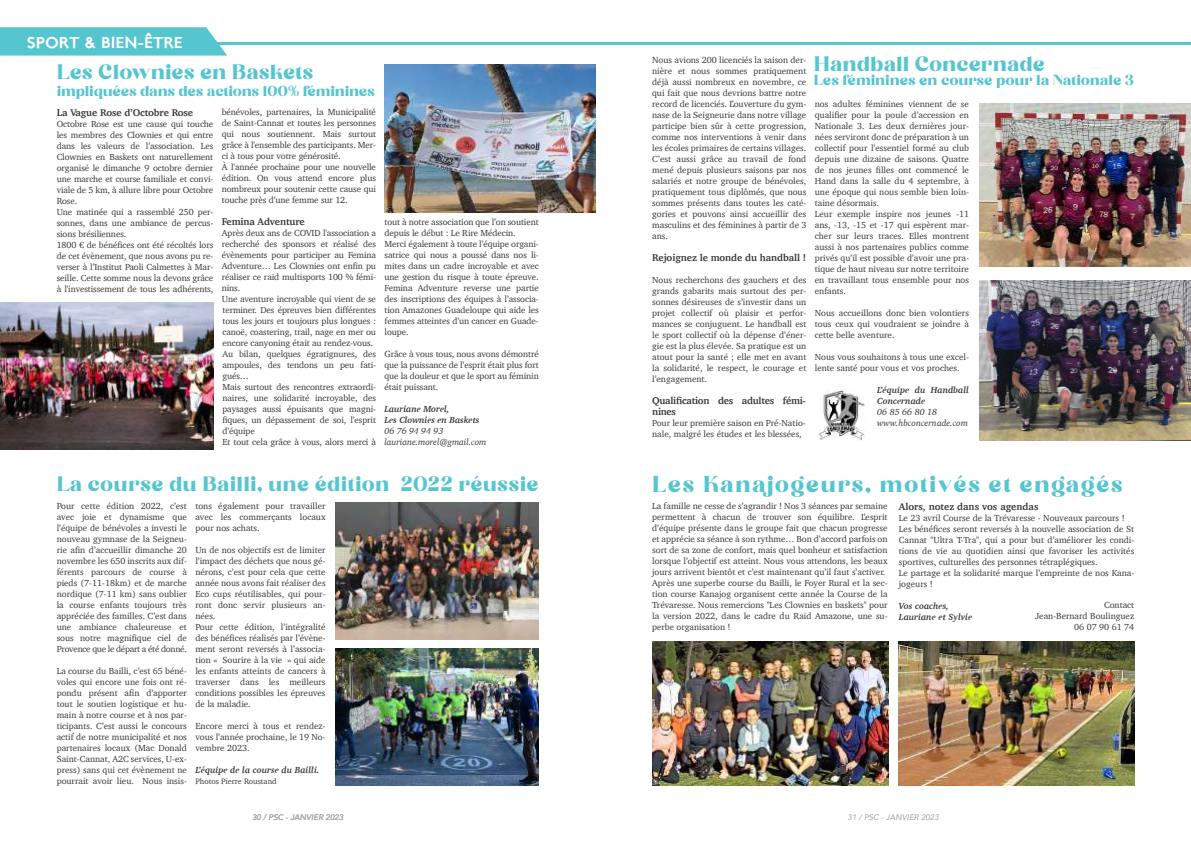
<style>
.page{position:relative;width:1191px;height:842px;background:#fff}
.page>*{position:absolute;margin:0;border:0;box-sizing:border-box;transform-origin:0 0}
.t1{font:22px "Begika";letter-spacing:.055em;color:#55c5d0}
.t2{font:20px "Begika";color:#55c5d0}
.t3{font:16px "London Two";color:#fff}
.t4{font:14px "Begika";letter-spacing:-.015em;color:#55c5d0}
.t5{font:700 10px/11px "Charter";letter-spacing:-.01em;color:#383838}
.t6{font:9px/11px "Charter";color:#383838}
.t7{font:italic 700 9px/11px "Charter";color:#383838}
.t8{font:italic 9px/11px "Charter";letter-spacing:-.01em;color:#383838}
.t9{font:italic 500 8px "Avenir";color:#a6a8ac}
.t10{font:8px "Charter";color:#383838}
</style>
<div class="page">
<hr style="left:210px;top:42px;width:981px;height:3px;background:#55c5d0">
<svg style="left:0;top:27px;width:227px;height:29px;background:#5fc8d2"></svg>
<img style="left:0;top:303px;width:214px;height:146px">
<img style="left:385px;top:65px;width:210px;height:147px">
<img style="left:979px;top:103px;width:212px;height:164px">
<img style="left:979px;top:280px;width:212px;height:161px">
<img style="left:817px;top:389px;width:48px;height:52px">
<img style="left:652px;top:641px;width:236px;height:144px">
<img style="left:898px;top:641px;width:236px;height:144px">
<img style="left:335px;top:502px;width:204px;height:137px">
<img style="left:335px;top:649px;width:204px;height:136px">
<h3 class="t3" style="left:27px;top:36px;width:157px">SPORT &amp; BIEN-ÊTRE</h3>
<h2 class="t2" style="left:57px;top:65px;width:258px">Les Clownies en Baskets</h2>
<h3 class="t4" style="left:57px;top:86px;width:320px">impliquées dans des actions 100% féminines</h3>
<p class="t5" style="left:57px;top:107px;width:138px">La Vague Rose d’Octobre Rose</p>
<p class="t6" style="left:57px;top:118px;width:158px">Octobre Rose est une cause qui touche les membres des Clownies et qui entre dans les valeurs de l’association. Les Clownies en Baskets ont naturellement organisé le dimanche 9 octobre dernier une marche et course familiale et convi&shy;viale de 5 km, à allure libre pour Octobre Rose.<br>Une matinée qui a rassemblé 250 per&shy;sonnes, dans une ambiance de percus&shy;sions brésiliennes.<br>1800 € de bénéfices ont été récoltés lors de cet évènement, que nous avons pu re&shy;verser à l’Institut Paoli Calmettes à Mar&shy;seille. Cette somme nous la devons grâce à l'investissement de tous les adhérents,</p>
<p class="t6" style="left:222px;top:107px;width:156px">bénévoles, partenaires, la Municipalité de Saint-Cannat et toutes les personnes qui nous soutiennent. Mais surtout grâce à l'ensemble des participants. Mer&shy;ci à tous pour votre générosité.<br>À l'année prochaine pour une nouvelle édition. On vous attend encore plus nombreux pour soutenir cette cause qui touche près d’une femme sur 12.</p>
<p class="t5" style="left:222px;top:216px;width:84px">Femina Adventure</p>
<p class="t6" style="left:222px;top:228px;width:156px">Après deux ans de COVID l'association a recherché des sponsors et réalisé des évènements pour participer au Femina Adventure… Les Clownies ont enfin pu réaliser ce raid multisports 100 % fémi&shy;nins.<br>Une aventure incroyable qui vient de se terminer. Des épreuves bien différentes tous les jours et toujours plus longues : canoë, coastering, trail, nage en mer ou encore canyoning était au rendez-vous.<br>Au bilan, quelques égratignures, des ampoules, des tendons un peu fati&shy;gués…<br>Mais surtout des rencontres extraordi&shy;naires, une solidarité incroyable, des paysages aussi épuisants que magni&shy;fiques, un dépassement de soi, l’esprit d’équipe<br>Et tout cela grâce à vous, alors merci à</p>
<p class="t6" style="left:384px;top:217px;width:156px">tout à notre association que l’on soutient depuis le début : Le Rire Médecin.<br>Merci également à toute l’équipe organi&shy;satrice qui nous a poussé dans nos li&shy;mites dans un cadre incroyable et avec une gestion du risque à toute épreuve.<br>Femina Adventure reverse une partie des inscriptions des équipes à l’associa&shy;tion Amazones Guadeloupe qui aide les femmes atteintes d’un cancer en Guade&shy;loupe.</p>
<p class="t6" style="left:384px;top:349px;width:156px;text-align:justify">Grâce à vous tous, nous avons démontré que la puissance de l’esprit était plus fort que la douleur et que le sport au féminin était puissant.</p>
<p class="t7" style="left:384px;top:404px;width:96px">Lauriane Morel,<br>Les Clownies en Baskets</p>
<p class="t8" style="left:384px;top:426px;width:103px">06 76 94 94 93 lauriane.morel@gmail.com</p>
<h2 class="t2" style="left:57px;top:476px;width:483px">La course du Bailli, une édition 2022 réussie</h2>
<p class="t6" style="left:57px;top:500px;width:132px;text-align:justify">Pour cette édition 2022, c’est avec joie et dynamisme que l’équipe de bénévoles a investi le nouveau gymnase de la Seigneu&shy;rie afin d’accueillir dimanche 20 novembre les 650 inscrits aux dif&shy;férents parcours de course à pieds (7-11-18km) et de marche nordique (7-11 km) sans oublier la course enfants toujours très appréciée des familles. C’est dans une ambiance chaleureuse et sous notre magnifique ciel de Provence que le départ a été donné.</p>
<p class="t6" style="left:57px;top:665px;width:132px;text-align:justify">La course du Bailli, c’est 65 béné&shy;voles qui encore une fois ont ré&shy;pondu présent afin d’apporter tout le soutien logistique et hu&shy;main à notre course et à nos par&shy;ticipants. C’est aussi le concours actif de notre municipalité et nos partenaires locaux (Mac Donald Saint-Cannat, A2C services, U-ex&shy;press) sans qui cet évènement ne pourrait avoir lieu. Nous insis-</p>
<p class="t6" style="left:195px;top:500px;width:132px;text-align:justify">tons également pour travailler avec les commerçants locaux pour nos achats.</p>
<p class="t6" style="left:195px;top:544px;width:132px">Un de nos objectifs est de limiter l’impact des déchets que nous gé&shy;nérons, c’est pour cela que cette année nous avons fait réaliser des<br>Eco cups réutilisables, qui pour&shy;ront donc servir plusieurs an&shy;nées.<br>Pour cette édition, l’intégralité des bénéfices réalisés par l’évène&shy;ment seront reversés à l’associa&shy;tion « Sourire à la vie » qui aide les enfants atteints de cancers à traverser dans les meilleurs conditions possibles les épreuves de la maladie.</p>
<p class="t6" style="left:195px;top:720px;width:132px;text-align:justify">Encore merci à tous et rendez&shy;vous l’année prochaine, le 19 No&shy;vembre 2023.</p>
<p class="t7" style="left:195px;top:764px;width:126px">L’équipe de la course du Bailli.</p>
<p class="t10" style="left:195px;top:776px;width:83px">Photos Pierre Roustand</p>
<p class="t6" style="left:652px;top:54px;width:156px;text-align:justify">Nous avions 200 licenciés la saison der&shy;nière et nous sommes pratiquement déjà aussi nombreux en novembre, ce qui fait que nous devrions battre notre record de licenciés. L’ouverture du gym&shy;nase de la Seigneurie dans notre village participe bien sûr à cette progression, comme nos interventions à venir dans les écoles primaires de certains villages.<br>C’est aussi grâce au travail de fond mené depuis plusieurs saisons par nos salariés et notre groupe de bénévoles, pratiquement tous diplômés, que nous sommes présents dans toutes les caté&shy;gories et pouvons ainsi accueillir des masculins et des féminines à partir de 3 ans.</p>
<p class="t5" style="left:652px;top:252px;width:156px">Rejoignez le monde du handball !</p>
<p class="t6" style="left:652px;top:274px;width:156px;text-align:justify">Nous recherchons des gauchers et des grands gabarits mais surtout des per&shy;sonnes désireuses de s’investir dans un projet collectif où plaisir et perfor&shy;mances se conjuguent. Le handball est le sport collectif où la dépense d’éner&shy;gie est la plus élevée. Sa pratique est un atout pour la santé ; elle met en avant la solidarité, le respect, le courage et l’engagement.</p>
<p class="t5" style="left:652px;top:395px;width:155px">Qualification des adultes fémi&shy;nines</p>
<p class="t6" style="left:652px;top:417px;width:155px">Pour leur première saison en Pré-Natio&shy;nale, malgré les études et les blessées,</p>
<h2 class="t2" style="left:814px;top:56px;width:233px">Handball Concernade</h2>
<h3 class="t4" style="left:814px;top:75px;width:322px">Les féminines en course pour la Nationale 3</h3>
<p class="t6" style="left:815px;top:98px;width:156px">nos adultes féminines viennent de se qualifier pour la poule d’accession en Nationale 3. Les deux dernières jour&shy;nées serviront donc de préparation à un collectif pour l’essentiel formé au club depuis une dizaine de saisons. Quatre de nos jeunes filles ont commencé le Hand dans la salle du 4 septembre, à une époque qui nous semble bien loin&shy;taine désormais.<br>Leur exemple inspire nos jeunes -11 ans, -13, -15 et -17 qui espèrent mar&shy;cher sur leurs traces. Elles montrent aussi à nos partenaires publics comme privés qu’il est possible d’avoir une pra&shy;tique de haut niveau sur notre territoire en travaillant tous ensemble pour nos enfants.</p>
<p class="t6" style="left:815px;top:307px;width:156px;text-align:justify">Nous accueillons donc bien volontiers tous ceux qui voudraient se joindre à cette belle aventure.</p>
<p class="t6" style="left:815px;top:351px;width:156px">Nous vous souhaitons à tous une excel&shy;lente santé pour vous et vos proches.</p>
<p class="t7" style="left:877px;top:384px;width:93px">L’équipe du Handball<br>Concernade</p>
<p class="t8" style="left:877px;top:406px;width:92px">06 85 66 80 18 www.hbconcernade.com</p>
<h1 class="t1" style="left:652px;top:476px;width:472px">Les Kanajogeurs, motivés et engagés</h1>
<p class="t6" style="left:652px;top:501px;width:237px">La famille ne cesse de s’agrandir ! Nos 3 séances par semaine permettent à chacun de trouver son équilibre. L’esprit d’équipe présente dans le groupe fait que chacun progresse et apprécie sa séance à son rythme… Bon d’accord parfois on sort de sa zone de confort, mais quel bonheur et satisfaction lorsque l’objectif est atteint. Nous vous attendons, les beaux jours arrivent bientôt et c’est maintenant qu’il faut s’activer.<br>Après une superbe course du Bailli, le Foyer Rural et la sec&shy;tion course Kanajog organisent cette année la Course de la Trévaresse. Nous remercions "Les Clownies en baskets" pour la version 2022, dans le cadre du Raid Amazone, une su&shy;perbe organisation !</p>
<p class="t5" style="left:899px;top:501px;width:141px">Alors, notez dans vos agendas</p>
<p class="t6" style="left:899px;top:512px;width:237px">Le 23 avril Course de la Trévaresse - Nouveaux parcours !<br>Les bénéfices seront reversés à la nouvelle association de St Cannat "Ultra T-Tra", qui a pour but d’améliorer les condi&shy;tions de vie au quotidien ainsi que favoriser les activités sportives, culturelles des personnes tétraplégiques.<br>Le partage et la solidarité marque l’empreinte de nos Kana&shy;jogeurs !</p>
<p class="t7" style="left:899px;top:600px;width:75px">Vos coaches,<br>Lauriane et Sylvie</p>
<p class="t6" style="left:1035px;top:599px;width:100px;text-align:right">Contact<br>Jean-Bernard Boulinguez<br>06 07 90 61 74</p>
<p class="t9" style="left:252px;top:812px;width:93px">30 / PSC - JANVIER 2023</p>
<p class="t9" style="left:847px;top:812px;width:93px">31 / PSC - JANVIER 2023</p>
</div>
